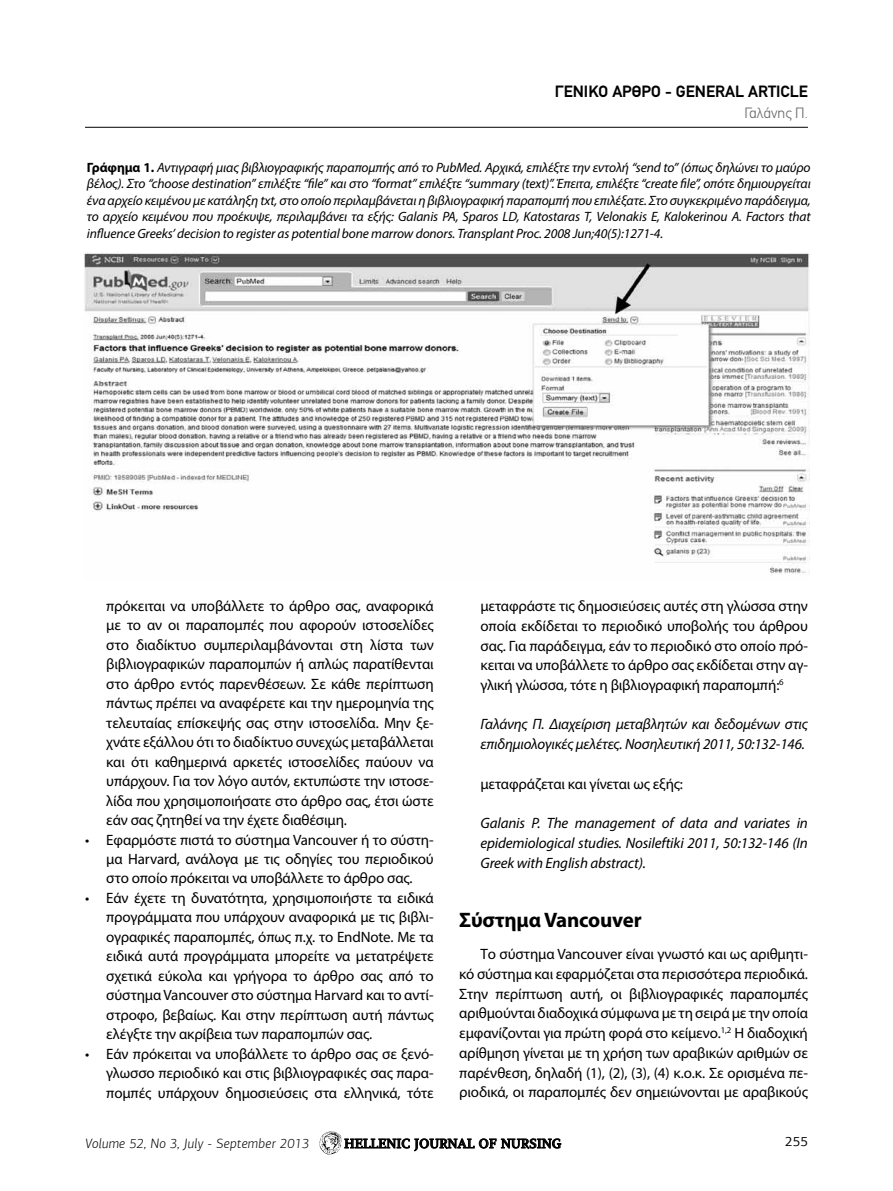
<style>
.page{position:relative;width:893px;height:1191px;background:#fff}
.page>*{position:absolute;margin:0;border:0;box-sizing:border-box;transform-origin:0 0}
.t1{font:700 21px "Myriad Pro";letter-spacing:-.01em;color:#000}
.t2{font:700 16.5px "PF Din Text";color:#000}
.t3{font:15px/19.5px "Myriad Pro";letter-spacing:-.01em;color:#000;text-align:justify}
.t4{font:italic 15px/19.8px "Myriad Pro";letter-spacing:-.01em;color:#000}
.t5{font:300 15px "PF Din Text";color:#696969}
.t6{font:italic 300 13.65px "PF Agora Sans Pro";letter-spacing:.025em;color:#000}
.t7{font:13.65px "PF Diplomat Med";color:#000}
.t8{font:13.65px "PF Agora Sans Pro";color:#000}
.t9{font:italic 13.5px/16.5px "Myriad Pro";letter-spacing:-.01em;color:#000;text-align:justify}
.s1{font-weight:700;font-style:normal}
</style>
<div class="page">
<hr style="left:85px;top:127px;width:723px;height:1px;background:#000">
<svg style="left:320px;top:1131px;width:242px;height:23px"></svg>
<img style="left:84px;top:252px;width:725px;height:323px">
<p class="t2" style="left:555px;top:82px;width:254px">ΓΕΝΙΚΟ ΑΡΘΡΟ - GENERAL ARTICLE</p>
<p class="t5" style="left:744px;top:104px;width:65px">Γαλάνης Π.</p>
<p class="t9" style="left:87px;top:159px;width:725px"><span class="s1">Γράφημα 1.</span> Αντιγραφή μιας βιβλιογραφικής παραπομπής από το PubMed. Αρχικά, επιλέξτε την εντολή “send to” (όπως δηλώνει το μαύρο βέλος). Στο “choose destination” επιλέξτε “file” και στο “format” επιλέξτε “summary (text)”. Έπειτα, επιλέξτε “create file”, οπότε δημιουργείται ένα αρχείο κειμένου με κατάληξη txt, στο οποίο περιλαμβάνεται η βιβλιογραφική παραπομπή που επιλέξατε. Στο συγκεκριμένο παράδειγμα, το αρχείο κειμένου που προέκυψε, περιλαμβάνει τα εξής: Galanis PA, Sparos LD, Katostaras T, Velonakis E, Kalokerinou A. Factors that influence Greeks’ decision to register as potential bone marrow donors. Transplant Proc. 2008 Jun;40(5):1271-4.</p>
<p class="t3" style="left:106px;top:596px;width:329px">πρόκειται να υποβάλλετε το άρθρο σας, αναφορικά με το αν οι παραπομπές που αφορούν ιστοσελίδες στο διαδίκτυο συμπεριλαμβάνονται στη λίστα των βιβλιογραφικών παραπομπών ή απλώς παρατίθενται στο άρθρο εντός παρενθέσεων. Σε κάθε περίπτωση πάντως πρέπει να αναφέρετε και την ημερομηνία της τελευταίας επίσκεψής σας στην ιστοσελίδα. Μην ξε&shy;χνάτε εξάλλου ότι το διαδίκτυο συνεχώς μεταβάλλεται και ότι καθημερινά αρκετές ιστοσελίδες παύουν να υπάρχουν. Για τον λόγο αυτόν, εκτυπώστε την ιστοσε&shy;λίδα που χρησιμοποιήσατε στο άρθρο σας, έτσι ώστε εάν σας ζητηθεί να την έχετε διαθέσιμη.</p>
<p class="t3" style="left:106px;top:829px;width:329px;text-indent:-21px">• Εφαρμόστε πιστά το σύστημα Vancouver ή το σύστη&shy;μα Harvard, ανάλογα με τις οδηγίες του περιοδικού στο οποίο πρόκειται να υποβάλλετε το άρθρο σας.</p>
<p class="t3" style="left:106px;top:888px;width:329px;text-indent:-21px">• Εάν έχετε τη δυνατότητα, χρησιμοποιήστε τα ειδικά προγράμματα που υπάρχουν αναφορικά με τις βιβλι&shy;ογραφικές παραπομπές, όπως π.χ. το EndNote. Με τα ειδικά αυτά προγράμματα μπορείτε να μετατρέψετε σχετικά εύκολα και γρήγορα το άρθρο σας από το σύστημα Vancouver στο σύστημα Harvard και το αντί&shy;στροφο, βεβαίως. Και στην περίπτωση αυτή πάντως ελέγξτε την ακρίβεια των παραπομπών σας.</p>
<p class="t3" style="left:106px;top:1043px;width:329px;text-indent:-21px">• Εάν πρόκειται να υποβάλλετε το άρθρο σας σε ξενό&shy;γλωσσο περιοδικό και στις βιβλιογραφικές σας παρα&shy;πομπές υπάρχουν δημοσιεύσεις στα ελληνικά, τότε</p>
<p class="t3" style="left:480px;top:596px;width:329px">μεταφράστε τις δημοσιεύσεις αυτές στη γλώσσα στην οποία εκδίδεται το περιοδικό υποβολής του άρθρου σας. Για παράδειγμα, εάν το περιοδικό στο οποίο πρό&shy;κειται να υποβάλλετε το άρθρο σας εκδίδεται στην αγ&shy;γλική γλώσσα, τότε η βιβλιογραφική παραπομπή:<sup>6</sup></p>
<p class="t4" style="left:480px;top:714px;width:329px">Γαλάνης Π. Διαχείριση μεταβλητών και δεδομένων στις επιδημιολογικές μελέτες. Νοσηλευτική 2011, 50:132-146.</p>
<p class="t3" style="left:480px;top:773px;width:204px">μεταφράζεται και γίνεται ως εξής:</p>
<p class="t4" style="left:480px;top:813px;width:329px;text-align:justify">Galanis P. The management of data and variates in epidemiological studies. Nosileftiki 2011, 50:132-146 (In Greek with English abstract).</p>
<h1 class="t1" style="left:459px;top:906px;width:184px">Σύστημα Vancouver</h1>
<p class="t3" style="left:459px;top:944px;width:350px;text-indent:21px">Το σύστημα Vancouver είναι γνωστό και ως αριθμητι&shy;κό σύστημα και εφαρμόζεται στα περισσότερα περιοδικά.<br>Στην περίπτωση αυτή, οι βιβλιογραφικές παραπομπές αριθμούνται διαδοχικά σύμφωνα με τη σειρά με την οποία εμφανίζονται για πρώτη φορά στο κείμενο.<sup>1,2</sup> Η διαδοχική αρίθμηση γίνεται με τη χρήση των αραβικών αριθμών σε παρένθεση, δηλαδή (1), (2), (3), (4) κ.ο.κ. Σε ορισμένα πε&shy;ριοδικά, οι παραπομπές δεν σημειώνονται με αραβικούς</p>
<p class="t6" style="left:85px;top:1135px;width:226px">Volume 52, No 3, July - September 2013</p>
<p class="t7" style="left:344px;top:1136px;width:218px">HELLENIC JOURNAL OF NURSING</p>
<p class="t8" style="left:785px;top:1133px;width:24px">255</p>
</div>
